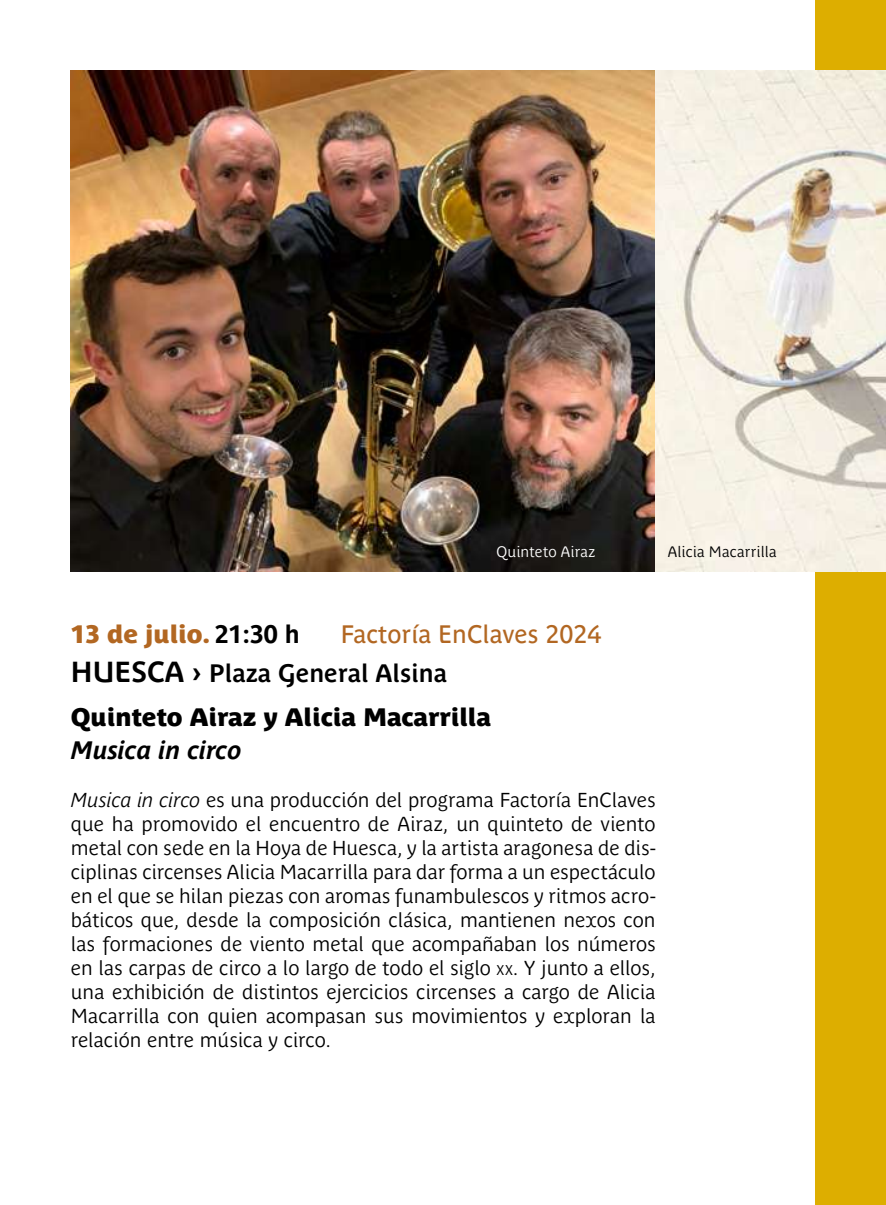
<style>
.page{position:relative;width:886px;height:1205px;background:#fff}
.page>*{position:absolute;margin:0;border:0;box-sizing:border-box;transform-origin:0 0}
.t1{font:25px "Parisine Plus Std Sombre";color:#000}
.t2{font:700 25px "Parisine Plus Std Gris";color:#000}
.t3{font:25px "Parisine Plus Std";color:#b26722}
.t4{font:25px "Parisine Plus Std Sombre";color:#b26722}
.t5{font:italic 700 25px "Parisine Plus Std";color:#000}
.t6{font:20px/24px "Parisine Plus Std Gris";color:#000;text-align:justify}
.t7{font:15px "Parisine Plus Std Gris";letter-spacing:.01em;color:#000}
.t8{font:15px "Parisine Plus Std Gris";letter-spacing:.01em;color:#fff}
.s1{font-family:"Parisine Plus Std";font-weight:700;color:#000}
.s2{font-size:28.75px}
.s3{font-style:italic}
.s4{font-size:14px}
</style>
<div class="page">
<div style="left:815px;top:0;width:71px;height:1205px;background:#ddae00"></div>
<img style="left:71px;top:71px;width:815px;height:501px">
<p class="t8" style="left:496px;top:543px;width:100px">Quinteto Airaz</p>
<p class="t7" style="left:668px;top:543px;width:110px">Alicia Macarrilla</p>
<p class="t4" style="left:71px;top:620px;width:230px">13 de julio. <span class="s1">21:30 h</span></p>
<p class="t3" style="left:341px;top:620px;width:262px">Factoría EnClaves 2024</p>
<p class="t2" style="left:71px;top:658px;width:378px"><span class="s2">HUESCA ›</span> Plaza General Alsina</p>
<p class="t1" style="left:71px;top:702px;width:421px">Quinteto Airaz y Alicia Macarrilla</p>
<p class="t5" style="left:71px;top:736px;width:173px">Musica in circo</p>
<p class="t6" style="left:71px;top:788px;width:586px"><span class="s3">Musica in circo</span> es una producción del programa Factoría EnClaves que ha promovido el encuentro de Airaz, un quinteto de viento metal con sede en la Hoya de Huesca, y la artista aragonesa de dis&shy;ciplinas circenses Alicia Macarrilla para dar forma a un espectáculo en el que se hilan piezas con aromas funambulescos y ritmos acro&shy;báticos que, desde la composición clásica, mantienen nexos con las formaciones de viento metal que acompañaban los números en las carpas de circo a lo largo de todo el siglo <span class="s4">xx</span>. Y junto a ellos, una exhibición de distintos ejercicios circenses a cargo de Alicia Macarrilla con quien acompasan sus movimientos y exploran la relación entre música y circo.</p>
</div>
